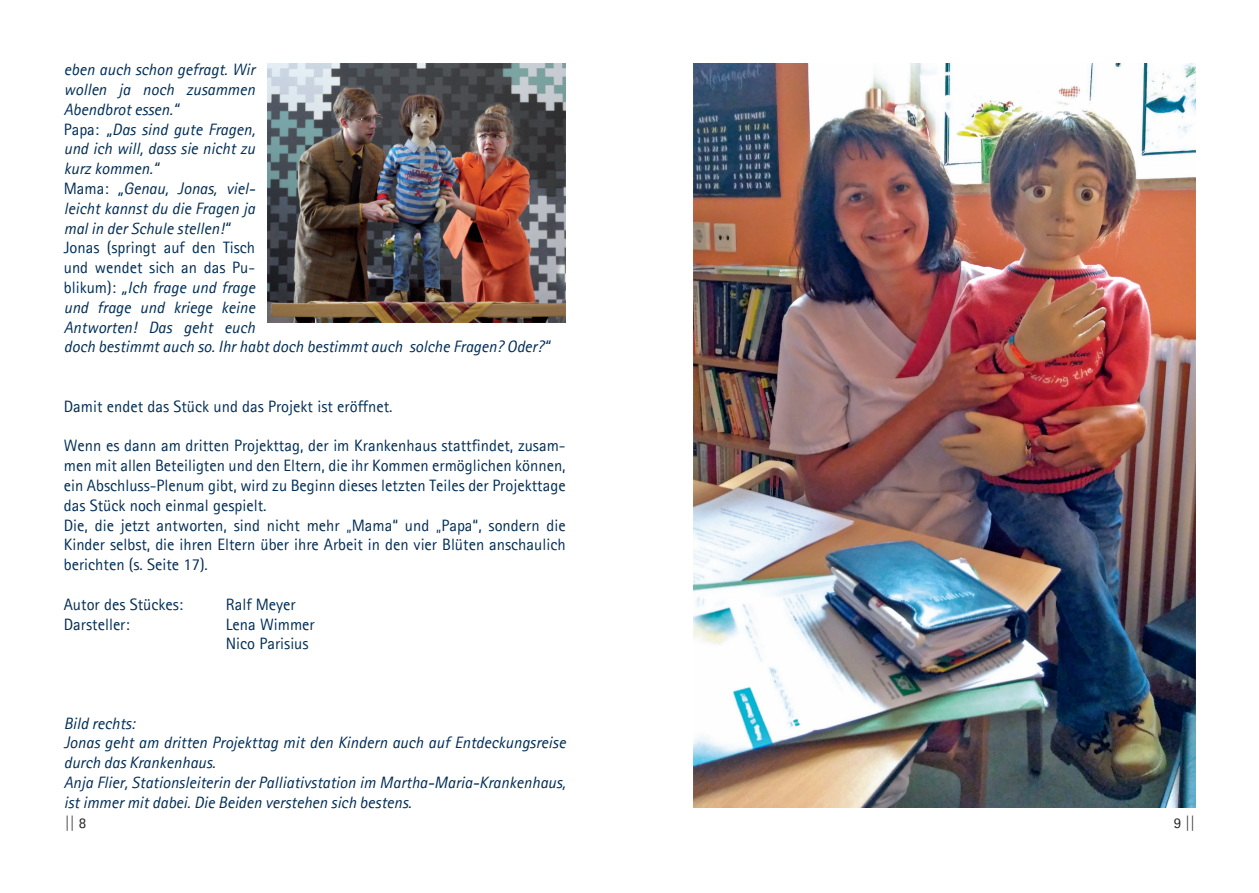
<style>
.page{position:relative;width:1259px;height:893px;background:#fff}
.page>*{position:absolute;margin:0;border:0;box-sizing:border-box;transform-origin:0 0}
.t1{font:italic 16.5px/19.8px "Agfa Rotis Sans Serif";color:#002d56;text-align:justify}
.t2{font:16.5px/19.8px "Agfa Rotis Sans Serif";color:#002d56;text-align:justify}
.t3{font:15px "Agfa Rotis Sans Serif";color:#231f20}
.s1{font-style:normal}
</style>
<div class="page">
<img style="left:268px;top:64px;width:298px;height:258px">
<img style="left:693px;top:64px;width:502px;height:744px">
<p class="t1" style="left:64px;top:60px;width:193px">eben auch schon gefragt. Wir wollen ja noch zusammen Abendbrot essen.“</p>
<p class="t1" style="left:64px;top:119px;width:193px"><span class="s1">Papa:</span> „Das sind gute Fragen, und ich will, dass sie nicht zu kurz kommen.“</p>
<p class="t1" style="left:64px;top:179px;width:193px"><span class="s1">Mama:</span> „Genau, Jonas, viel&shy;leicht kannst du die Fragen ja mal in der Schule stellen!“</p>
<p class="t1" style="left:64px;top:238px;width:487px;text-align:left"><span class="s1">Jonas (springt auf den Tisch<br>und wendet sich an das Pu-<br>blikum):</span> „Ich frage und frage<br>und frage und kriege keine<br>Antworten! Das geht euch<br>doch bestimmt auch so. Ihr habt doch bestimmt auch solche Fragen? Oder?“</p>
<p class="t2" style="left:64px;top:396px;width:330px">Damit endet das Stück und das Projekt ist eröffnet.</p>
<p class="t2" style="left:64px;top:436px;width:503px">Wenn es dann am dritten Projekttag, der im Krankenhaus stattfindet, zusam&shy;men mit allen Beteiligten und den Eltern, die ihr Kommen ermöglichen können, ein Abschluss-Plenum gibt, wird zu Beginn dieses letzten Teiles der Projekttage das Stück noch einmal gespielt.</p>
<p class="t2" style="left:64px;top:515px;width:503px">Die, die jetzt antworten, sind nicht mehr „Mama“ und „Papa“, sondern die Kinder selbst, die ihren Eltern über ihre Arbeit in den vier Blüten anschaulich berichten (s. Seite 17).</p>
<p class="t2" style="left:64px;top:594px;width:121px">Autor des Stückes:</p>
<p class="t2" style="left:226px;top:594px;width:71px">Ralf Meyer</p>
<p class="t2" style="left:64px;top:614px;width:67px">Darsteller:</p>
<p class="t2" style="left:226px;top:614px;width:90px">Lena Wimmer</p>
<p class="t2" style="left:226px;top:634px;width:84px">Nico Parisius</p>
<p class="t1" style="left:64px;top:713px;width:72px">Bild rechts:</p>
<p class="t1" style="left:64px;top:733px;width:503px">Jonas geht am dritten Projekttag mit den Kindern auch auf Entdeckungsreise durch das Krankenhaus.</p>
<p class="t1" style="left:64px;top:773px;width:503px">Anja Flier, Stationsleiterin der Palliativstation im Martha-Maria-Krankenhaus, ist immer mit dabei. Die Beiden verstehen sich bestens.</p>
<p class="t3" style="left:65px;top:814px;width:23px">|| 8</p>
<p class="t3" style="left:1173px;top:814px;width:23px">9 ||</p>
</div>
